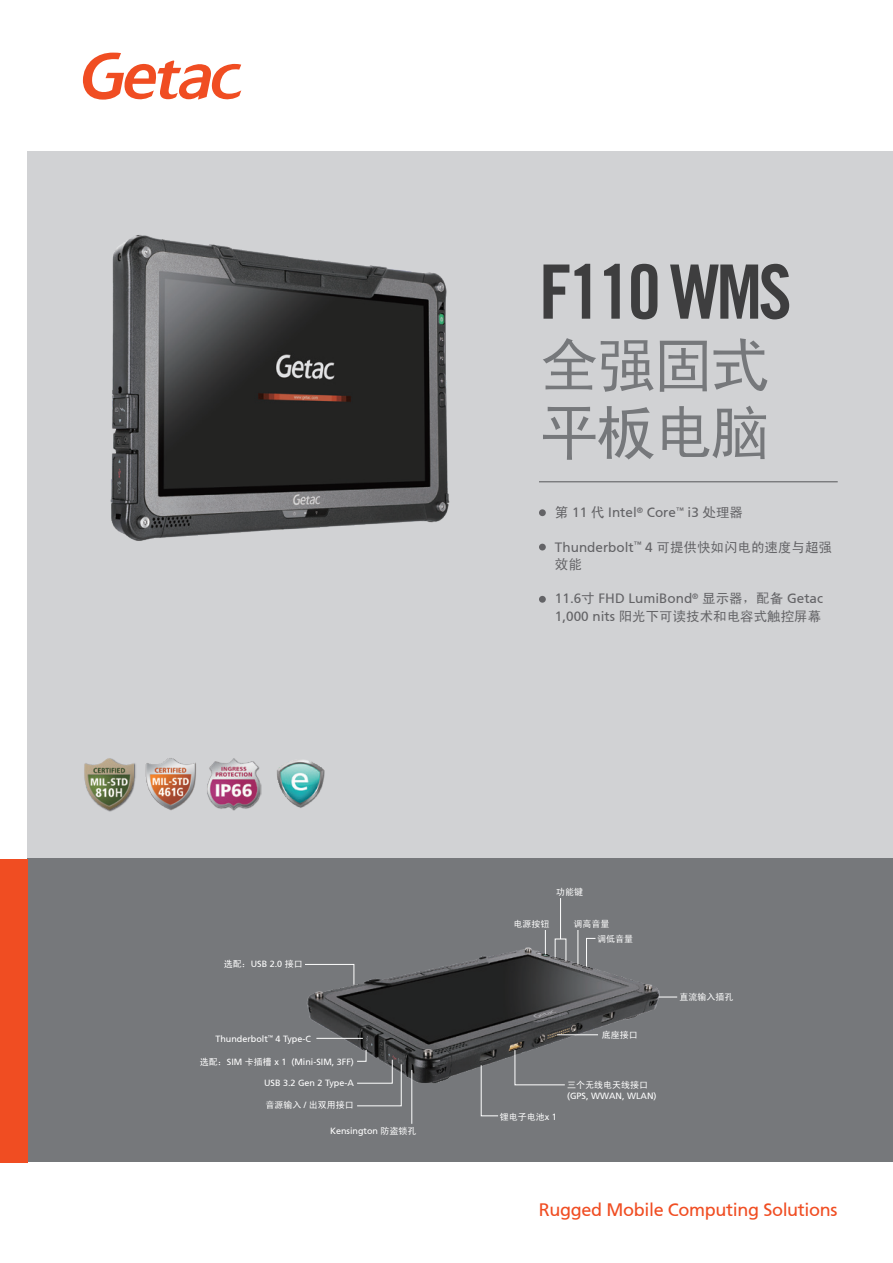
<style>
.page{position:relative;width:893px;height:1263px;background:#fff}
.page>*{position:absolute;margin:0;border:0;box-sizing:border-box;transform-origin:0 0}
.t1{font:700 condensed 75px "Trade Gothic No.20";letter-spacing:-.05em;color:#3e3e3f}
.t2{font:60px/67.5px "Sim Hei";letter-spacing:-.05em;color:#76787b}
.t3{font:18px "Frutiger 55 Roman";letter-spacing:-.02em;color:#f04d22}
.t4{font:13.5px/17.2px "Sim Hei";color:#636366}
.t5{font:13.5px "Frutiger 55 Roman";color:#636366}
.t6{font:9px "Frutiger 55 Roman";color:#fff}
.t7{font:9px/15.6px "Sim Hei";color:#fff}
.s1{font-family:"Sim Hei"}
.s2{font-family:"Frutiger 55 Roman"}
</style>
<div class="page">
<div style="left:28px;top:152px;width:865px;height:707px;background:#d1d2d4"></div>
<div style="left:28px;top:859px;width:865px;height:303px;background:#76787b"></div>
<div style="left:0;top:859px;width:28px;height:303px;background:#f04d22"></div>
<svg style="left:83px;top:53px;width:158px;height:47px"></svg>
<hr style="left:539px;top:481px;width:299px;height:1px;background:#57585a">
<div style="left:539px;top:509px;width:7px;height:7px;background:#636366;border-radius:50%"></div>
<div style="left:539px;top:544px;width:7px;height:6px;background:#636366;border-radius:50%"></div>
<div style="left:539px;top:596px;width:7px;height:7px;background:#636366;border-radius:50%"></div>
<img style="left:277px;top:760px;width:48px;height:48px">
<img style="left:145px;top:758px;width:51px;height:53px">
<img style="left:104px;top:763px;width:32px;height:49px">
<img style="left:84px;top:758px;width:49px;height:51px">
<img style="left:207px;top:758px;width:55px;height:52px">
<img style="left:208px;top:759px;width:52px;height:50px">
<img style="left:110px;top:235px;width:340px;height:306px">
<img style="left:307px;top:930px;width:363px;height:194px">
<svg style="left:545px;top:930px;width:1px;height:24px"></svg>
<hr style="left:578px;top:930px;width:1px;height:34px;background:#fff">
<svg style="left:305px;top:964px;width:50px;height:21px"></svg>
<svg style="left:586px;top:938px;width:10px;height:29px"></svg>
<svg style="left:658px;top:997px;width:19px;height:1px"></svg>
<hr style="left:557px;top:1034px;width:41px;height:1px;background:#fff">
<hr style="left:411px;top:1070px;width:1px;height:54px;background:#fff">
<hr style="left:316px;top:1038px;width:47px;height:1px;background:#fff">
<svg style="left:356px;top:1049px;width:46px;height:57px"></svg>
<hr style="left:560px;top:898px;width:1px;height:41px;background:#fff">
<svg style="left:554px;top:938px;width:13px;height:24px"></svg>
<svg style="left:514px;top:1049px;width:52px;height:36px"></svg>
<svg style="left:480px;top:1064px;width:19px;height:52px"></svg>
<h1 class="t1" style="left:539px;top:246px;width:254px">F110 WMS</h1>
<h2 class="t2" style="left:539px;top:331px;width:232px">全强固式平板电脑</h2>
<h3 class="t5" style="left:555px;top:504px;width:190px"><span class="s1">第</span> 11 <span class="s1">代</span> Intel<sup>®</sup> Core<sup>™</sup> i3 <span class="s1">处理器</span></h3>
<h3 class="t4" style="left:555px;top:538px;width:279px"><span class="s2">Thunderbolt</span><sup>™</sup> <span class="s2">4</span> 可提供快如闪电的速度与超强效能</h3>
<h3 class="t5" style="left:555px;top:591px;width:270px">11.6<span class="s1">寸</span> FHD LumiBond<sup>®</sup> <span class="s1">显示器，配备</span> Getac</h3>
<h3 class="t4" style="left:555px;top:607px;width:268px"><span class="s2">1,000 nits</span> 阳光下可读技术和电容式触控屏幕</h3>
<p class="t6" style="left:224px;top:959px;width:81px"><span class="s1">选配：</span>USB 2.0 <span class="s1">接口</span></p>
<p class="t6" style="left:215px;top:1033px;width:97px">Thunderbolt<sup>™</sup> 4 Type-C</p>
<p class="t6" style="left:264px;top:1077px;width:91px">USB 3.2 Gen 2 Type-A</p>
<p class="t6" style="left:200px;top:1056px;width:156px"><span class="s1">选配：</span>SIM <span class="s1">卡插槽</span> x 1 (Mini-SIM, 3FF)</p>
<p class="t7" style="left:265px;top:1097px;width:90px">音源输入 <span class="s2">/</span> 出双用接口</p>
<p class="t6" style="left:330px;top:1125px;width:88px">Kensington <span class="s1">防盗锁孔</span></p>
<p class="t7" style="left:556px;top:884px;width:28px">功能键</p>
<p class="t7" style="left:597px;top:915px;width:37px;text-indent:-24px">调高音量<br>调低音量</p>
<p class="t7" style="left:513px;top:916px;width:37px">电源按钮</p>
<p class="t7" style="left:602px;top:1027px;width:37px">底座接口</p>
<p class="t7" style="left:500px;top:1108px;width:59px">锂电子电池<span class="s2">x 1</span></p>
<p class="t7" style="left:567px;top:1077px;width:82px">三个无线电天线接口</p>
<p class="t6" style="left:567px;top:1091px;width:91px">(GPS, WWAN, WLAN)</p>
<p class="t7" style="left:679px;top:989px;width:55px">直流输入插孔</p>
<h3 class="t3" style="left:539px;top:1199px;width:300px">Rugged Mobile Computing Solutions</h3>
</div>
